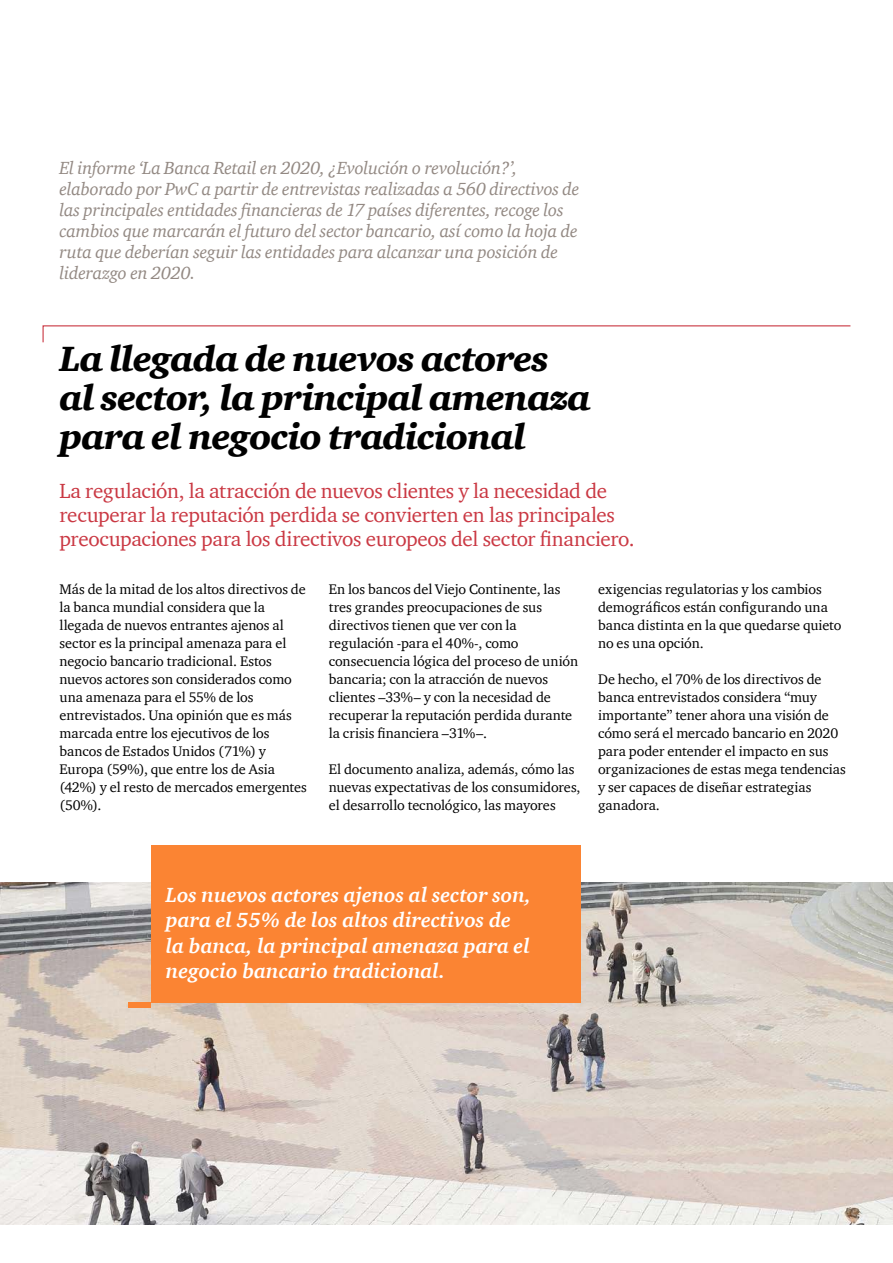
<style>
.page{position:relative;width:893px;height:1263px;background:#fff}
.page>*{position:absolute;margin:0;border:0;box-sizing:border-box;transform-origin:0 0}
.t1{font:italic 900 36px/39px "ITC Charter Com";letter-spacing:-.025em;color:#000}
.t2{font:21px/24px "ITC Charter Com";letter-spacing:-.015em;color:#ca3843}
.t3{font:italic 700 21px/25.5px "ITC Charter Com";color:#fff}
.t4{font:italic 18px/21px "ITC Charter Com";letter-spacing:-.01em;color:#938983}
.t5{font:14.25px/18px "ITC Charter Com";color:#000}
</style>
<div class="page">
<img style="left:0;top:882px;width:893px;height:342px">
<svg style="left:892px;top:882px;width:1px;height:338px"></svg>
<svg style="left:42px;top:325px;width:809px;height:18px"></svg>
<div style="left:151px;top:845px;width:429px;height:157px;background:#fb8433"></div>
<div style="left:128px;top:1002px;width:23px;height:6px;background:#fb8433"></div>
<p class="t4" style="left:60px;top:157px;width:521px">El informe ‘La Banca Retail en 2020, ¿Evolución o revolución?’, elaborado por PwC a partir de entrevistas realizadas a 560 directivos de las principales entidades financieras de 17 países diferentes, recoge los cambios que marcarán el futuro del sector bancario, así como la hoja de ruta que deberían seguir las entidades para alcanzar una posición de liderazgo en 2020.</p>
<h1 class="t1" style="left:60px;top:338px;width:533px">La llegada de nuevos actores al sector, la principal amenaza para el negocio tradicional</h1>
<h2 class="t2" style="left:60px;top:478px;width:577px">La regulación, la atracción de nuevos clientes y la necesidad de recuperar la reputación perdida se convierten en las principales preocupaciones para los directivos europeos del sector financiero.</h2>
<p class="t5" style="left:60px;top:580px;width:249px">Más de la mitad de los altos directivos de la banca mundial considera que la llegada de nuevos entrantes ajenos al sector es la principal amenaza para el negocio bancario tradicional. Estos nuevos actores son considerados como una amenaza para el 55% de los entrevistados. Una opinión que es más marcada entre los ejecutivos de los bancos de Estados Unidos (71%) y Europa (59%), que entre los de Asia (42%) y el resto de mercados emergentes (50%).</p>
<p class="t5" style="left:329px;top:580px;width:251px">En los bancos del Viejo Continente, las tres grandes preocupaciones de sus directivos tienen que ver con la regulación -para el 40%-, como consecuencia lógica del proceso de unión bancaria; con la atracción de nuevos clientes –33%– y con la necesidad de recuperar la reputación perdida durante la crisis financiera –31%–.</p>
<p class="t5" style="left:329px;top:760px;width:253px">El documento analiza, además, cómo las nuevas expectativas de los consumidores, el desarrollo tecnológico, las mayores</p>
<p class="t5" style="left:598px;top:580px;width:245px">exigencias regulatorias y los cambios demográficos están configurando una banca distinta en la que quedarse quieto no es una opción.</p>
<p class="t5" style="left:598px;top:670px;width:249px">De hecho, el 70% de los directivos de banca entrevistados considera “muy importante” tener ahora una visión de cómo será el mercado bancario en 2020 para poder entender el impacto en sus organizaciones de estas mega tendencias y ser capaces de diseñar estrategias ganadora.</p>
<h2 class="t3" style="left:166px;top:881px;width:367px">Los nuevos actores ajenos al sector son, para el 55% de los altos directivos de la banca, la principal amenaza para el negocio bancario tradicional.</h2>
</div>
